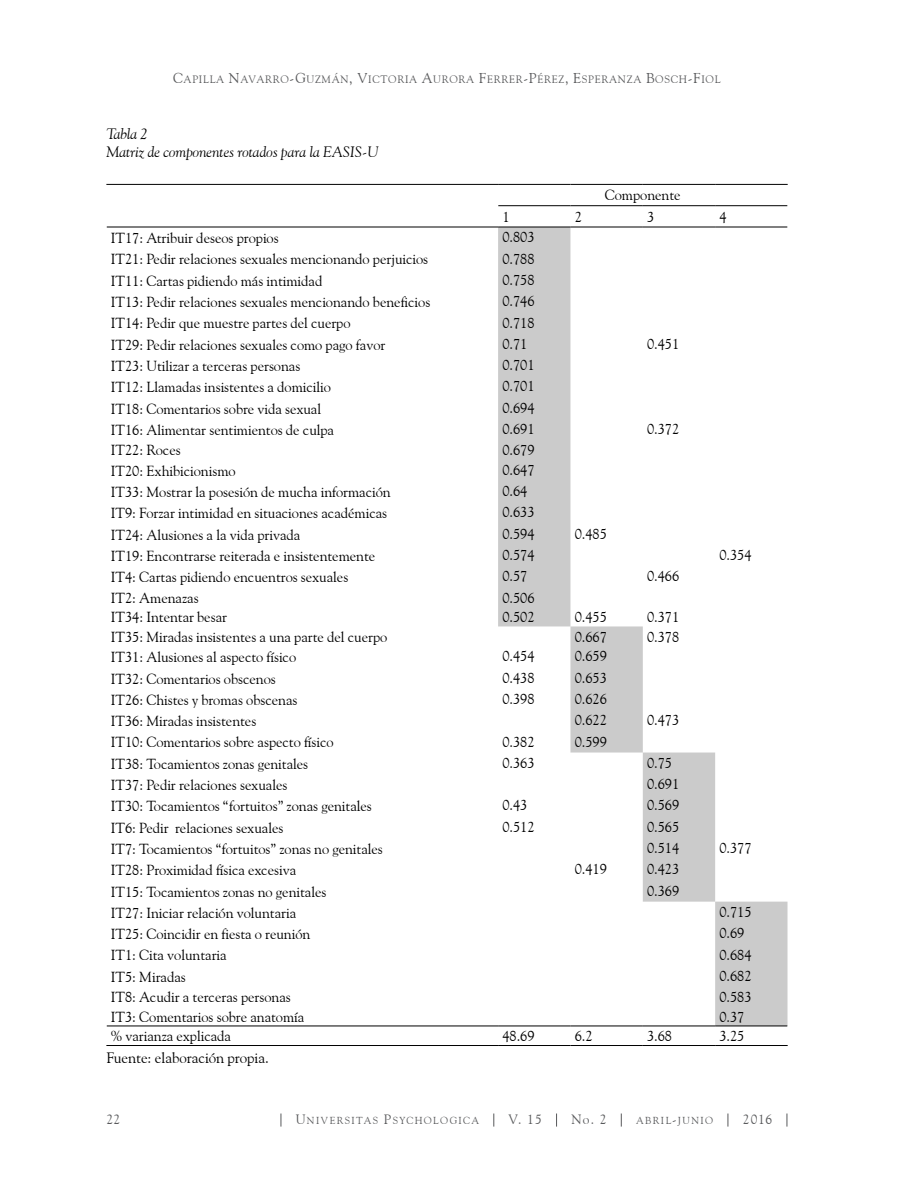
<style>
.page{position:relative;width:915px;height:1188px;background:#fff}
.page>*{position:absolute;margin:0;border:0;box-sizing:border-box;transform-origin:0 0}
.t1{font:italic 15px/18px "Goudy Old Style BT";letter-spacing:-.005em;color:#000}
.t2{font:15px "Goudy Old Style BT";letter-spacing:-.005em;color:#000}
.t3{font:14.55px "Goudy Old Style BT";letter-spacing:-.005em;color:#000}
.t4{font:13.5px "Goudy Old Style BT";letter-spacing:.085em;color:#58595b}
.t5{font:13.5px "Goudy Old Style BT";color:#58595b}
.t6{font:10.65px "Goudy Old Style BT";letter-spacing:.065em;color:#58595b}
.t7{font:10.2px "Goudy Old Style BT";letter-spacing:.14em;color:#58595b}
.s1{font-size:14.25px}
.s2{font-size:13.5px}
</style>
<div class="page">
<svg style="left:280px;top:1114px;width:1px;height:13px"></svg>
<svg style="left:493px;top:1114px;width:1px;height:13px"></svg>
<svg style="left:556px;top:1114px;width:1px;height:13px"></svg>
<svg style="left:620px;top:1114px;width:1px;height:13px"></svg>
<svg style="left:727px;top:1114px;width:1px;height:13px"></svg>
<svg style="left:786px;top:1114px;width:1px;height:13px"></svg>
<svg style="left:498px;top:228px;width:289px;height:798px"></svg>
<hr style="left:106px;top:184px;width:392px;height:1px;background:#000">
<hr style="left:498px;top:184px;width:72px;height:1px;background:#000">
<hr style="left:570px;top:184px;width:72px;height:1px;background:#000">
<hr style="left:642px;top:184px;width:73px;height:1px;background:#000">
<hr style="left:715px;top:184px;width:72px;height:1px;background:#000">
<hr style="left:498px;top:205px;width:72px;height:1px;background:#000">
<hr style="left:570px;top:205px;width:72px;height:1px;background:#000">
<hr style="left:642px;top:205px;width:73px;height:1px;background:#000">
<hr style="left:715px;top:205px;width:72px;height:1px;background:#000">
<hr style="left:107px;top:227px;width:391px;height:1px;background:#000">
<hr style="left:498px;top:227px;width:72px;height:1px;background:#000">
<hr style="left:570px;top:227px;width:72px;height:1px;background:#000">
<hr style="left:642px;top:227px;width:73px;height:1px;background:#000">
<hr style="left:715px;top:227px;width:72px;height:1px;background:#000">
<hr style="left:107px;top:1026px;width:391px;height:1px;background:#000">
<hr style="left:498px;top:1026px;width:72px;height:1px;background:#000">
<hr style="left:570px;top:1026px;width:72px;height:1px;background:#000">
<hr style="left:642px;top:1026px;width:73px;height:1px;background:#000">
<hr style="left:715px;top:1026px;width:72px;height:1px;background:#000">
<hr style="left:106px;top:1045px;width:392px;height:1px;background:#000">
<hr style="left:498px;top:1045px;width:72px;height:1px;background:#000">
<hr style="left:570px;top:1045px;width:72px;height:1px;background:#000">
<hr style="left:642px;top:1045px;width:73px;height:1px;background:#000">
<hr style="left:715px;top:1045px;width:72px;height:1px;background:#000">
<p class="t6" style="left:173px;top:73px;width:548px"><span class="s1">C</span>APILLA <span class="s1">N</span>AVARRO<span class="s1">-G</span>UZMÁN<span class="s1">, V</span>ICTORIA <span class="s1">A</span>URORA <span class="s1">F</span>ERRER<span class="s1">-P</span>ÉREZ<span class="s1">, E</span>SPERANZA <span class="s1">B</span>OSCH<span class="s1">-F</span>IOL</p>
<p class="t1" style="left:106px;top:125px;width:274px">Tabla 2<br>Matriz de componentes rotados para la EASIS-U</p>
<p class="t3" style="left:604px;top:186px;width:77px">Componente</p>
<p class="t3" style="left:502px;top:208px;width:9px">1</p>
<p class="t3" style="left:574px;top:208px;width:9px">2</p>
<p class="t3" style="left:646px;top:208px;width:9px">3</p>
<p class="t3" style="left:719px;top:208px;width:9px">4</p>
<p class="t3" style="left:111px;top:229px;width:169px">IT17: Atribuir deseos propios</p>
<p class="t3" style="left:502px;top:228px;width:34px">0.803</p>
<p class="t3" style="left:111px;top:250px;width:319px">IT21: Pedir relaciones sexuales mencionando perjuicios</p>
<p class="t3" style="left:502px;top:250px;width:34px">0.788</p>
<p class="t3" style="left:111px;top:272px;width:213px">IT11: Cartas pidiendo más intimidad</p>
<p class="t3" style="left:502px;top:271px;width:34px">0.758</p>
<p class="t3" style="left:111px;top:293px;width:321px">IT13: Pedir relaciones sexuales mencionando beneficios</p>
<p class="t3" style="left:502px;top:292px;width:34px">0.746</p>
<p class="t3" style="left:111px;top:314px;width:241px">IT14: Pedir que muestre partes del cuerpo</p>
<p class="t3" style="left:502px;top:314px;width:34px">0.718</p>
<p class="t3" style="left:111px;top:336px;width:276px">IT29: Pedir relaciones sexuales como pago favor</p>
<p class="t3" style="left:502px;top:335px;width:27px">0.71</p>
<p class="t3" style="left:646px;top:335px;width:34px">0.451</p>
<p class="t3" style="left:111px;top:357px;width:191px">IT23: Utilizar a terceras personas</p>
<p class="t3" style="left:502px;top:356px;width:34px">0.701</p>
<p class="t3" style="left:111px;top:378px;width:221px">IT12: Llamadas insistentes a domicilio</p>
<p class="t3" style="left:502px;top:377px;width:34px">0.701</p>
<p class="t3" style="left:111px;top:400px;width:212px">IT18: Comentarios sobre vida sexual</p>
<p class="t3" style="left:502px;top:399px;width:34px">0.694</p>
<p class="t3" style="left:111px;top:421px;width:225px">IT16: Alimentar sentimientos de culpa</p>
<p class="t3" style="left:502px;top:420px;width:34px">0.691</p>
<p class="t3" style="left:646px;top:420px;width:34px">0.372</p>
<p class="t3" style="left:111px;top:441px;width:71px">IT22: Roces</p>
<p class="t3" style="left:502px;top:441px;width:34px">0.679</p>
<p class="t3" style="left:111px;top:462px;width:126px">IT20: Exhibicionismo</p>
<p class="t3" style="left:502px;top:461px;width:34px">0.647</p>
<p class="t3" style="left:111px;top:483px;width:281px">IT33: Mostrar la posesión de mucha información</p>
<p class="t3" style="left:502px;top:482px;width:27px">0.64</p>
<p class="t3" style="left:111px;top:504px;width:278px">IT9: Forzar intimidad en situaciones académicas</p>
<p class="t3" style="left:502px;top:503px;width:34px">0.633</p>
<p class="t3" style="left:111px;top:526px;width:191px">IT24: Alusiones a la vida privada</p>
<p class="t3" style="left:502px;top:525px;width:34px">0.594</p>
<p class="t3" style="left:574px;top:525px;width:34px">0.485</p>
<p class="t3" style="left:111px;top:547px;width:266px">IT19: Encontrarse reiterada e insistentemente</p>
<p class="t3" style="left:502px;top:546px;width:34px">0.574</p>
<p class="t3" style="left:719px;top:546px;width:34px">0.354</p>
<p class="t3" style="left:111px;top:568px;width:239px">IT4: Cartas pidiendo encuentros sexuales</p>
<p class="t3" style="left:502px;top:567px;width:27px">0.57</p>
<p class="t3" style="left:646px;top:567px;width:34px">0.466</p>
<p class="t3" style="left:111px;top:589px;width:89px">IT2: Amenazas</p>
<p class="t3" style="left:502px;top:589px;width:34px">0.506</p>
<p class="t3" style="left:111px;top:608px;width:118px">IT34: Intentar besar</p>
<p class="t3" style="left:502px;top:608px;width:34px">0.502</p>
<p class="t3" style="left:574px;top:608px;width:34px">0.455</p>
<p class="t3" style="left:646px;top:608px;width:34px">0.371</p>
<p class="t3" style="left:111px;top:628px;width:278px">IT35: Miradas insistentes a una parte del cuerpo</p>
<p class="t3" style="left:574px;top:628px;width:34px">0.667</p>
<p class="t3" style="left:646px;top:628px;width:34px">0.378</p>
<p class="t3" style="left:111px;top:648px;width:187px">IT31: Alusiones al aspecto físico</p>
<p class="t3" style="left:502px;top:647px;width:34px">0.454</p>
<p class="t3" style="left:574px;top:647px;width:34px">0.659</p>
<p class="t3" style="left:111px;top:670px;width:166px">IT32: Comentarios obscenos</p>
<p class="t3" style="left:502px;top:669px;width:34px">0.438</p>
<p class="t3" style="left:574px;top:669px;width:34px">0.653</p>
<p class="t3" style="left:111px;top:691px;width:188px">IT26: Chistes y bromas obscenas</p>
<p class="t3" style="left:502px;top:690px;width:34px">0.398</p>
<p class="t3" style="left:574px;top:690px;width:34px">0.626</p>
<p class="t3" style="left:111px;top:712px;width:147px">IT36: Miradas insistentes</p>
<p class="t3" style="left:574px;top:711px;width:34px">0.622</p>
<p class="t3" style="left:646px;top:711px;width:34px">0.473</p>
<p class="t3" style="left:111px;top:733px;width:224px">IT10: Comentarios sobre aspecto físico</p>
<p class="t3" style="left:502px;top:733px;width:34px">0.382</p>
<p class="t3" style="left:574px;top:733px;width:34px">0.599</p>
<p class="t3" style="left:111px;top:755px;width:199px">IT38: Tocamientos zonas genitales</p>
<p class="t3" style="left:502px;top:754px;width:34px">0.363</p>
<p class="t3" style="left:646px;top:754px;width:27px">0.75</p>
<p class="t3" style="left:111px;top:776px;width:178px">IT37: Pedir relaciones sexuales</p>
<p class="t3" style="left:646px;top:775px;width:34px">0.691</p>
<p class="t3" style="left:111px;top:797px;width:262px">IT30: Tocamientos “fortuitos” zonas genitales</p>
<p class="t3" style="left:502px;top:796px;width:27px">0.43</p>
<p class="t3" style="left:646px;top:796px;width:34px">0.569</p>
<p class="t3" style="left:111px;top:819px;width:174px">IT6: Pedir relaciones sexuales</p>
<p class="t3" style="left:502px;top:818px;width:34px">0.512</p>
<p class="t3" style="left:646px;top:818px;width:34px">0.565</p>
<p class="t3" style="left:111px;top:840px;width:273px">IT7: Tocamientos “fortuitos” zonas no genitales</p>
<p class="t3" style="left:646px;top:839px;width:34px">0.514</p>
<p class="t3" style="left:719px;top:839px;width:34px">0.377</p>
<p class="t3" style="left:111px;top:861px;width:187px">IT28: Proximidad física excesiva</p>
<p class="t3" style="left:574px;top:860px;width:34px">0.419</p>
<p class="t3" style="left:646px;top:860px;width:34px">0.423</p>
<p class="t3" style="left:111px;top:883px;width:217px">IT15: Tocamientos zonas no genitales</p>
<p class="t3" style="left:646px;top:882px;width:34px">0.369</p>
<p class="t3" style="left:111px;top:904px;width:187px">IT27: Iniciar relación voluntaria</p>
<p class="t3" style="left:719px;top:903px;width:34px">0.715</p>
<p class="t3" style="left:111px;top:925px;width:201px">IT25: Coincidir en fiesta o reunión</p>
<p class="t3" style="left:719px;top:924px;width:27px">0.69</p>
<p class="t3" style="left:111px;top:946px;width:117px">IT1: Cita voluntaria</p>
<p class="t3" style="left:719px;top:946px;width:34px">0.684</p>
<p class="t3" style="left:111px;top:968px;width:77px">IT5: Miradas</p>
<p class="t3" style="left:719px;top:967px;width:34px">0.682</p>
<p class="t3" style="left:111px;top:988px;width:181px">IT8: Acudir a terceras personas</p>
<p class="t3" style="left:719px;top:988px;width:34px">0.583</p>
<p class="t3" style="left:111px;top:1008px;width:195px">IT3: Comentarios sobre anatomía</p>
<p class="t3" style="left:719px;top:1008px;width:27px">0.37</p>
<p class="t3" style="left:111px;top:1027px;width:122px">% varianza explicada</p>
<p class="t3" style="left:502px;top:1027px;width:34px">48.69</p>
<p class="t3" style="left:574px;top:1027px;width:19px">6.2</p>
<p class="t3" style="left:646px;top:1027px;width:27px">3.68</p>
<p class="t3" style="left:719px;top:1027px;width:27px">3.25</p>
<p class="t2" style="left:106px;top:1049px;width:164px">Fuente: elaboración propia.</p>
<p class="t5" style="left:106px;top:1111px;width:15px">22</p>
<p class="t7" style="left:296px;top:1114px;width:185px"><span class="s2">U</span>NIVERSITAS <span class="s2">P</span>SYCHOLOGICA</p>
<p class="t4" style="left:508px;top:1111px;width:35px">V. 15</p>
<p class="t4" style="left:571px;top:1111px;width:37px">No. 2</p>
<p class="t7" style="left:636px;top:1114px;width:78px">ABRIL<span class="s2">-</span>JUNIO</p>
<p class="t4" style="left:742px;top:1111px;width:31px">2016</p>
</div>
